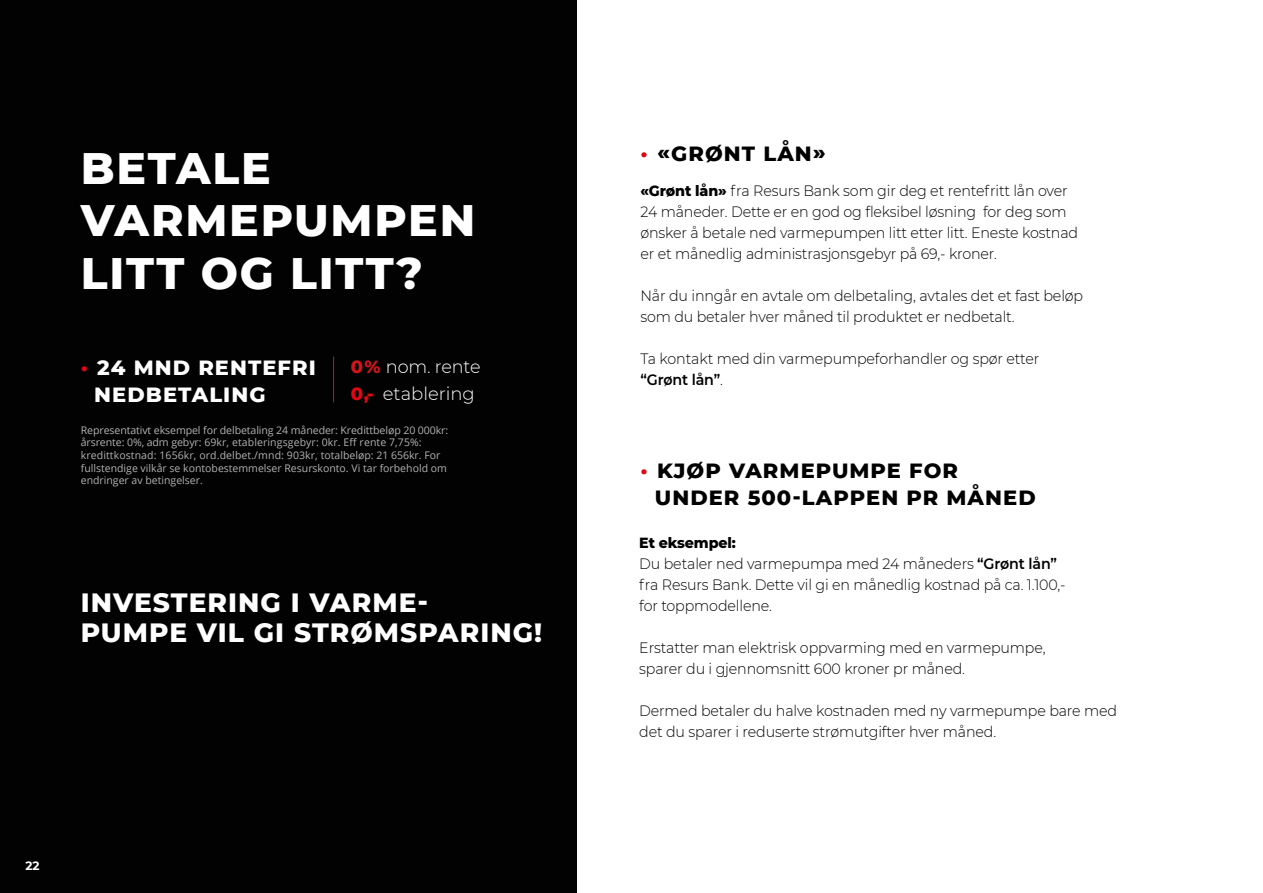
<style>
.page{position:relative;width:1263px;height:893px;background:#fff}
.page>*{position:absolute;margin:0;border:0;box-sizing:border-box;transform-origin:0 0}
.t1{font:800 45px/52.5px "Montserrat";letter-spacing:.04em;color:#fff}
.t2{font:800 27px/30px "Montserrat";letter-spacing:.04em;color:#fff}
.t3{font:800 21px/27px "Montserrat";letter-spacing:.05em;color:#000}
.t4{font:800 21px/27px "Montserrat";letter-spacing:.05em;color:#fff}
.t5{font:300 18px/27px "Montserrat";color:#fff}
.t6{font:300 15px/21px "Montserrat";letter-spacing:-.01em;color:#000;scale:.95 1}
.t7{font:700 12px "Montserrat";color:#fff}
.t8{font:10.5px/12.6px "Open Sans";color:#fff}
.s1{font-size:18px;color:#e30613}
.s2{font-weight:800;color:#cd1719}
.s3{font-weight:800;color:#e30613}
.s4{font-weight:800}
.s5{font-weight:600}
</style>
<div class="page">
<div style="left:0;top:0;width:577px;height:893px;background:#020203"></div>
<hr style="left:333px;top:357px;width:1px;height:45px;background:#e30613">
<h1 class="t1" style="left:81px;top:139px;width:396px">BETALE<br>VARMEPUMPEN<br>LITT OG LITT?</h1>
<h3 class="t4" style="left:94px;top:353px;width:223px;text-indent:-13px"><span class="s1">•</span> 24 MND RENTEFRI<br>NEDBETALING</h3>
<p class="t5" style="left:351px;top:353px;width:131px"><span class="s2">0%</span> nom. rente<br><span class="s3">0,-</span> etablering</p>
<p class="t8" style="left:81px;top:423px;width:369px">Representativt eksempel for delbetaling 24 måneder: Kredittbeløp 20 000kr: årsrente: 0%, adm gebyr: 69kr, etableringsgebyr: 0kr. Eff rente 7,75%: kredittkostnad: 1656kr, ord.delbet./mnd: 903kr, totalbeløp: 21 656kr. For fullstendige vilkår se kontobestemmelser Resurskonto. Vi tar forbehold om endringer av betingelser.</p>
<h2 class="t2" style="left:81px;top:586px;width:463px">INVESTERING I VARME-<br>PUMPE VIL GI STRØMSPARING!</h2>
<p class="t7" style="left:26px;top:857px;width:16px">22</p>
<h3 class="t3" style="left:640px;top:139px;width:187px"><span class="s1">•</span> «GRØNT LÅN»</h3>
<p class="t6" style="left:640px;top:180px;width:462px"><span class="s4">«Grønt lån»</span> fra Resurs Bank som gir deg et rentefritt lån over 24 måneder. Dette er en god og fleksibel løsning for deg som ønsker å betale ned varmepumpen litt etter litt. Eneste kostnad er et månedlig administrasjonsgebyr på 69,- kroner.</p>
<p class="t6" style="left:640px;top:285px;width:467px">Når du inngår en avtale om delbetaling, avtales det et fast beløp som du betaler hver måned til produktet er nedbetalt.</p>
<p class="t6" style="left:640px;top:348px;width:421px">Ta kontakt med din varmepumpeforhandler og spør etter <span class="s5">“Grønt lån”</span>.</p>
<h3 class="t3" style="left:655px;top:455px;width:382px;text-indent:-14px"><span class="s1">•</span> KJØP VARMEPUMPE FOR<br>UNDER 500-LAPPEN PR MÅNED</h3>
<p class="t6" style="left:639px;top:532px;width:450px"><span class="s4">Et eksempel:<br></span>Du betaler ned varmepumpa med 24 måneders <span class="s5">“Grønt lån” </span>fra Resurs Bank. Dette vil gi en månedlig kostnad på ca. 1.100,- for toppmodellene.</p>
<p class="t6" style="left:639px;top:637px;width:429px">Erstatter man elektrisk oppvarming med en varmepumpe, sparer du i gjennomsnitt 600 kroner pr måned.</p>
<p class="t6" style="left:639px;top:700px;width:504px">Dermed betaler du halve kostnaden med ny varmepumpe bare med det du sparer i reduserte strømutgifter hver måned.</p>
</div>
